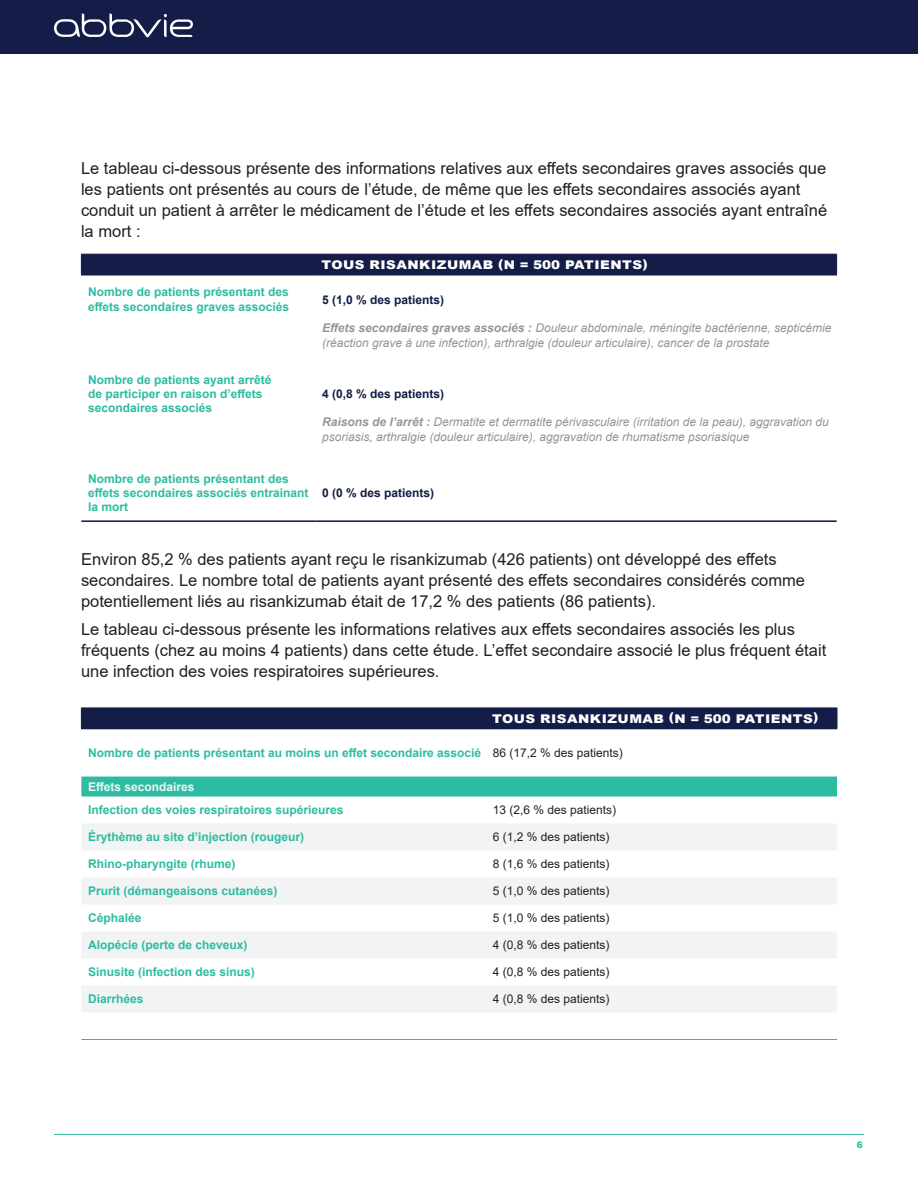
<style>
.page{position:relative;width:918px;height:1188px;background:#fff}
.page>*{position:absolute;margin:0;border:0;box-sizing:border-box;transform-origin:0 0}
.t1{font:16.5px/21px "Arial";color:#231f20}
.t2{font:700 12px/14.4px "Arial";color:#2dbca1}
.t3{font:italic 12px/15px "Arial";color:#939598}
.t4{font:12px "Arial";color:#231f20}
.t5{font:900 12px "Arial";letter-spacing:.035em;color:#fff;scale:1.13 1}
.t6{font:700 12px "Arial";color:#121c46}
.t7{font:700 12px "Arial";color:#f2f3f4}
.t8{font:900 9px "Arial";color:#33bda3}
.s1{font-weight:700}
.s2{font-weight:400;color:#231f20}
</style>
<div class="page">
<div style="left:0;top:0;width:918px;height:54px;background:#141c48"></div>
<svg style="left:54px;top:13px;width:139px;height:24px"></svg>
<hr style="left:54px;top:1134px;width:810px;height:1px;background:#2ebca2">
<div style="left:81px;top:254px;width:756px;height:20px;background:#141c48"></div>
<hr style="left:81px;top:274px;width:234px;height:2px;background:#141c48">
<hr style="left:315px;top:274px;width:522px;height:2px;background:#141c48">
<hr style="left:81px;top:521px;width:234px;height:1px;background:#141c48">
<hr style="left:315px;top:521px;width:522px;height:1px;background:#141c48">
<div style="left:81px;top:777px;width:756px;height:19px;background:#2dbca1"></div>
<svg style="left:82px;top:824px;width:755px;height:188px;fill:#f2f3f4"></svg>
<div style="left:81px;top:708px;width:757px;height:21px;background:#141c48"></div>
<hr style="left:81px;top:728px;width:405px;height:1px;background:#141c48">
<hr style="left:486px;top:728px;width:351px;height:1px;background:#141c48">
<hr style="left:81px;top:1039px;width:405px;height:1px;background:#2dbca1">
<hr style="left:486px;top:1039px;width:351px;height:1px;background:#2dbca1">
<p class="t1" style="left:81px;top:158px;width:748px">Le tableau ci-dessous présente des informations relatives aux effets secondaires graves associés que les patients ont présentés au cours de l’étude, de même que les effets secondaires associés ayant conduit un patient à arrêter le médicament de l’étude et les effets secondaires associés ayant entraîné la mort :</p>
<p class="t5" style="left:322px;top:256px;width:290px">TOUS RISANKIZUMAB (N = 500 PATIENTS)</p>
<p class="t2" style="left:88px;top:285px;width:203px">Nombre de patients présentant des effets secondaires graves associés</p>
<p class="t6" style="left:322px;top:291px;width:124px">5 (1,0 % des patients)</p>
<p class="t3" style="left:322px;top:320px;width:511px"><span class="s1">Effets secondaires graves associés :</span> Douleur abdominale, méningite bactérienne, septicémie (réaction grave à une infection), arthralgie (douleur articulaire), cancer de la prostate</p>
<p class="t2" style="left:88px;top:372px;width:185px">Nombre de patients ayant arrêté de participer en raison d’effets secondaires associés</p>
<p class="t6" style="left:322px;top:385px;width:124px">4 (0,8 % des patients)</p>
<p class="t3" style="left:322px;top:414px;width:508px"><span class="s1">Raisons de l’arrêt :</span> Dermatite et dermatite périvasculaire (irritation de la peau), aggravation du psoriasis, arthralgie (douleur articulaire), aggravation de rhumatisme psoriasique</p>
<p class="t2" style="left:88px;top:471px;width:222px">Nombre de patients présentant des effets secondaires associés entrainant la mort</p>
<p class="t6" style="left:322px;top:484px;width:114px">0 (0 % des patients)</p>
<p class="t1" style="left:81px;top:549px;width:726px">Environ 85,2 % des patients ayant reçu le risankizumab (426 patients) ont développé des effets secondaires. Le nombre total de patients ayant présenté des effets secondaires considérés comme potentiellement liés au risankizumab était de 17,2 % des patients (86 patients).</p>
<p class="t1" style="left:81px;top:619px;width:747px">Le tableau ci-dessous présente les informations relatives aux effets secondaires associés les plus fréquents (chez au moins 4 patients) dans cette étude. L’effet secondaire associé le plus fréquent était une infection des voies respiratoires supérieures.</p>
<p class="t5" style="left:492px;top:710px;width:290px">TOUS RISANKIZUMAB (N = 500 PATIENTS)</p>
<p class="t2" style="left:88px;top:746px;width:536px">Nombre de patients présentant au moins un effet secondaire associé <span class="s2">86 (17,2 % des patients)</span></p>
<p class="t7" style="left:88px;top:778px;width:108px">Effets secondaires</p>
<p class="t2" style="left:88px;top:803px;width:257px">Infection des voies respiratoires supérieures</p>
<p class="t4" style="left:493px;top:802px;width:125px">13 (2,6 % des patients)</p>
<p class="t2" style="left:88px;top:830px;width:218px">Érythème au site d’injection (rougeur)</p>
<p class="t4" style="left:493px;top:829px;width:118px">6 (1,2 % des patients)</p>
<p class="t2" style="left:88px;top:857px;width:149px">Rhino-pharyngite (rhume)</p>
<p class="t4" style="left:493px;top:856px;width:118px">8 (1,6 % des patients)</p>
<p class="t2" style="left:88px;top:884px;width:191px">Prurit (démangeaisons cutanées)</p>
<p class="t4" style="left:493px;top:883px;width:118px">5 (1,0 % des patients)</p>
<p class="t2" style="left:88px;top:911px;width:55px">Céphalée</p>
<p class="t4" style="left:493px;top:910px;width:118px">5 (1,0 % des patients)</p>
<p class="t2" style="left:88px;top:938px;width:161px">Alopécie (perte de cheveux)</p>
<p class="t4" style="left:493px;top:937px;width:118px">4 (0,8 % des patients)</p>
<p class="t2" style="left:88px;top:965px;width:168px">Sinusite (infection des sinus)</p>
<p class="t4" style="left:493px;top:964px;width:118px">4 (0,8 % des patients)</p>
<p class="t2" style="left:88px;top:992px;width:57px">Diarrhées</p>
<p class="t4" style="left:493px;top:991px;width:118px">4 (0,8 % des patients)</p>
<p class="t8" style="left:857px;top:1139px;width:8px">6</p>
</div>
